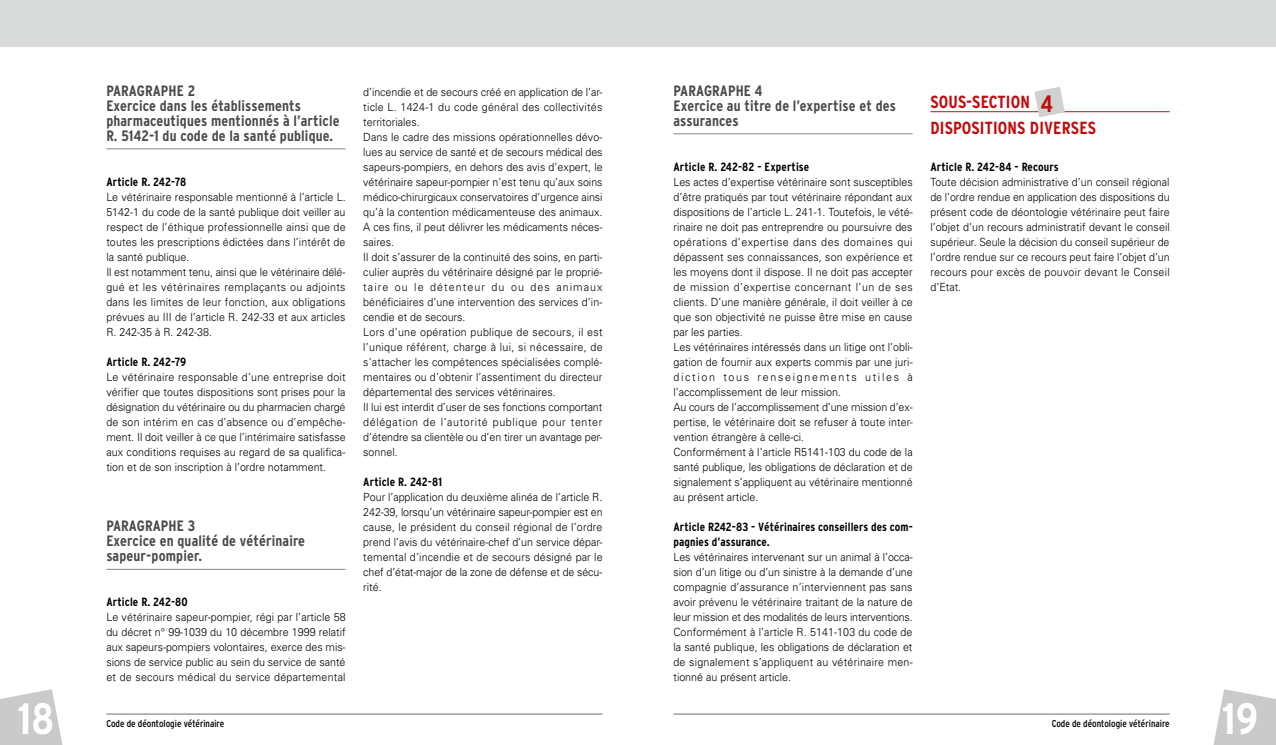
<style>
.page{position:relative;width:1276px;height:745px;background:#fff}
.page>*{position:absolute;margin:0;border:0;box-sizing:border-box;transform-origin:0 0}
.t1{font:700 condensed 43.75px "Interstate";color:#fff}
.t2{font:700 condensed 17.5px/25px "Interstate";letter-spacing:.01em;color:#c00d0e}
.t3{font:700 condensed 15px/15px "Interstate";letter-spacing:.01em;color:#4a4a49}
.t4{font:700 condensed 11.88px/15px "Interstate";letter-spacing:.01em;color:#000}
.t5{font:300 11.25px/15px "Univers";color:#000;text-align:justify;scale:.95 1}
.t6{font:condensed 10px "Interstate";color:#000}
.s1{font-size:23.75px}
</style>
<div class="page">
<svg style="left:0;top:689px;width:63px;height:55px"></svg>
<svg style="left:1213px;top:689px;width:63px;height:55px"></svg>
<hr style="left:106px;top:713px;width:496px;height:1px;background:#706f6f">
<hr style="left:673px;top:713px;width:496px;height:1px;background:#706f6f">
<div style="left:0;top:0;width:1276px;height:46px;background:#d9dbdb"></div>
<hr style="left:106px;top:148px;width:239px;height:1px;background:#878787">
<hr style="left:106px;top:568px;width:239px;height:1px;background:#878787">
<hr style="left:673px;top:133px;width:239px;height:1px;background:#878787">
<hr style="left:930px;top:111px;width:239px;height:1px;background:#c00d0e">
<svg style="left:1034px;top:87px;width:31px;height:30px"></svg>
<h1 class="t1" style="left:18px;top:693px;width:38px">18</h1>
<h3 class="t3" style="left:106px;top:83px;width:235px">PARAGRAPHE 2<br>Exercice dans les établissements pharmaceutiques mentionnés à l’article<br>R. 5142-1 du code de la santé publique.</h3>
<p class="t4" style="left:106px;top:174px;width:81px">Article R. 242-78</p>
<p class="t5" style="left:106px;top:189px;width:253px;text-align:left">Le vétérinaire responsable mentionné à l’article L.<br>5142-1 du code de la santé publique doit veiller au respect de l’éthique professionnelle ainsi que de toutes les prescriptions édictées dans l’intérêt de la santé publique.<br>Il est notamment tenu, ainsi que le vétérinaire délé&shy;gué et les vétérinaires remplaçants ou adjoints dans les limites de leur fonction, aux obligations prévues au III de l’article R. 242-33 et aux articles R. 242-35 à R. 242-38.</p>
<p class="t4" style="left:106px;top:354px;width:81px">Article R. 242-79</p>
<p class="t5" style="left:106px;top:369px;width:253px">Le vétérinaire responsable d’une entreprise doit vérifier que toutes dispositions sont prises pour la désignation du vétérinaire ou du pharmacien chargé de son intérim en cas d’absence ou d’empêche&shy;ment. Il doit veiller à ce que l’intérimaire satisfasse aux conditions requises au regard de sa qualifica&shy;tion et de son inscription à l’ordre notamment.</p>
<h3 class="t3" style="left:106px;top:518px;width:200px">PARAGRAPHE 3<br>Exercice en qualité de vétérinaire sapeur-pompier.</h3>
<p class="t4" style="left:106px;top:594px;width:83px">Article R. 242-80</p>
<p class="t5" style="left:106px;top:609px;width:253px">Le vétérinaire sapeur-pompier, régi par l’article 58 du décret n° 99-1039 du 10 décembre 1999 relatif aux sapeurs-pompiers volontaires, exerce des mis&shy;sions de service public au sein du service de santé et de secours médical du service départemental</p>
<p class="t5" style="left:363px;top:84px;width:253px;text-align:left">d’incendie et de secours créé en application de l’ar&shy;ticle L. 1424-1 du code général des collectivités territoriales.<br>Dans le cadre des missions opérationnelles dévo&shy;lues au service de santé et de secours médical des sapeurs-pompiers, en dehors des avis d’expert, le vétérinaire sapeur-pompier n’est tenu qu’aux soins médico-chirurgicaux conservatoires d’urgence ainsi qu’à la contention médicamenteuse des animaux.<br>A ces fins, il peut délivrer les médicaments néces&shy;saires.<br>Il doit s’assurer de la continuité des soins, en parti&shy;culier auprès du vétérinaire désigné par le proprié&shy;taire ou le détenteur du ou des animaux bénéficiaires d’une intervention des services d’in&shy;cendie et de secours.<br>Lors d’une opération publique de secours, il est l’unique référent, charge à lui, si nécessaire, de s’attacher les compétences spécialisées complé&shy;mentaires ou d’obtenir l’assentiment du directeur départemental des services vétérinaires.<br>Il lui est interdit d’user de ses fonctions comportant délégation de l’autorité publique pour tenter d’étendre sa clientèle ou d’en tirer un avantage per&shy;sonnel.</p>
<p class="t4" style="left:363px;top:474px;width:80px">Article R. 242-81</p>
<p class="t5" style="left:363px;top:489px;width:253px">Pour l’application du deuxième alinéa de l’article R.<br>242-39, lorsqu’un vétérinaire sapeur-pompier est en cause, le président du conseil régional de l’ordre prend l’avis du vétérinaire-chef d’un service dépar&shy;temental d’incendie et de secours désigné par le chef d’état-major de la zone de défense et de sécu&shy;rité.</p>
<h3 class="t3" style="left:673px;top:83px;width:224px">PARAGRAPHE 4<br>Exercice au titre de l’expertise et des assurances</h3>
<p class="t4" style="left:673px;top:159px;width:137px">Article R. 242-82 - Expertise</p>
<p class="t5" style="left:673px;top:174px;width:253px;text-align:left">Les actes d’expertise vétérinaire sont susceptibles d’être pratiqués par tout vétérinaire répondant aux dispositions de l’article L. 241-1. Toutefois, le vété&shy;rinaire ne doit pas entreprendre ou poursuivre des opérations d’expertise dans des domaines qui dépassent ses connaissances, son expérience et les moyens dont il dispose. Il ne doit pas accepter de mission d’expertise concernant l’un de ses clients. D’une manière générale, il doit veiller à ce que son objectivité ne puisse être mise en cause par les parties.<br>Les vétérinaires intéressés dans un litige ont l’obli&shy;gation de fournir aux experts commis par une juri&shy;diction tous renseignements utiles à l’accomplissement de leur mission.<br>Au cours de l’accomplissement d’une mission d’ex&shy;pertise, le vétérinaire doit se refuser à toute inter&shy;vention étrangère à celle-ci.<br>Conformément à l’article R5141-103 du code de la santé publique, les obligations de déclaration et de signalement s’appliquent au vétérinaire mentionné au présent article.</p>
<p class="t4" style="left:673px;top:519px;width:241px">Article R242-83 - Vétérinaires conseillers des com&shy;pagnies d’assurance.</p>
<p class="t5" style="left:673px;top:549px;width:253px">Les vétérinaires intervenant sur un animal à l’occa&shy;sion d’un litige ou d’un sinistre à la demande d’une compagnie d’assurance n’interviennent pas sans avoir prévenu le vétérinaire traitant de la nature de leur mission et des modalités de leurs interventions.<br>Conformément à l’article R. 5141-103 du code de la santé publique, les obligations de déclaration et de signalement s’appliquent au vétérinaire men&shy;tionné au présent article.</p>
<h2 class="t2" style="left:930px;top:90px;width:167px">SOUS-SECTION <span class="s1">4<br></span>DISPOSITIONS DIVERSES</h2>
<p class="t4" style="left:930px;top:159px;width:130px">Article R. 242-84 - Recours</p>
<p class="t5" style="left:930px;top:174px;width:253px">Toute décision administrative d’un conseil régional de l’ordre rendue en application des dispositions du présent code de déontologie vétérinaire peut faire l’objet d’un recours administratif devant le conseil supérieur. Seule la décision du conseil supérieur de l’ordre rendue sur ce recours peut faire l’objet d’un recours pour excès de pouvoir devant le Conseil d’Etat.</p>
<p class="t6" style="left:106px;top:717px;width:119px">Code de déontologie vétérinaire</p>
<p class="t6" style="left:1051px;top:717px;width:119px">Code de déontologie vétérinaire</p>
<h1 class="t1" style="left:1222px;top:693px;width:38px">19</h1>
</div>
